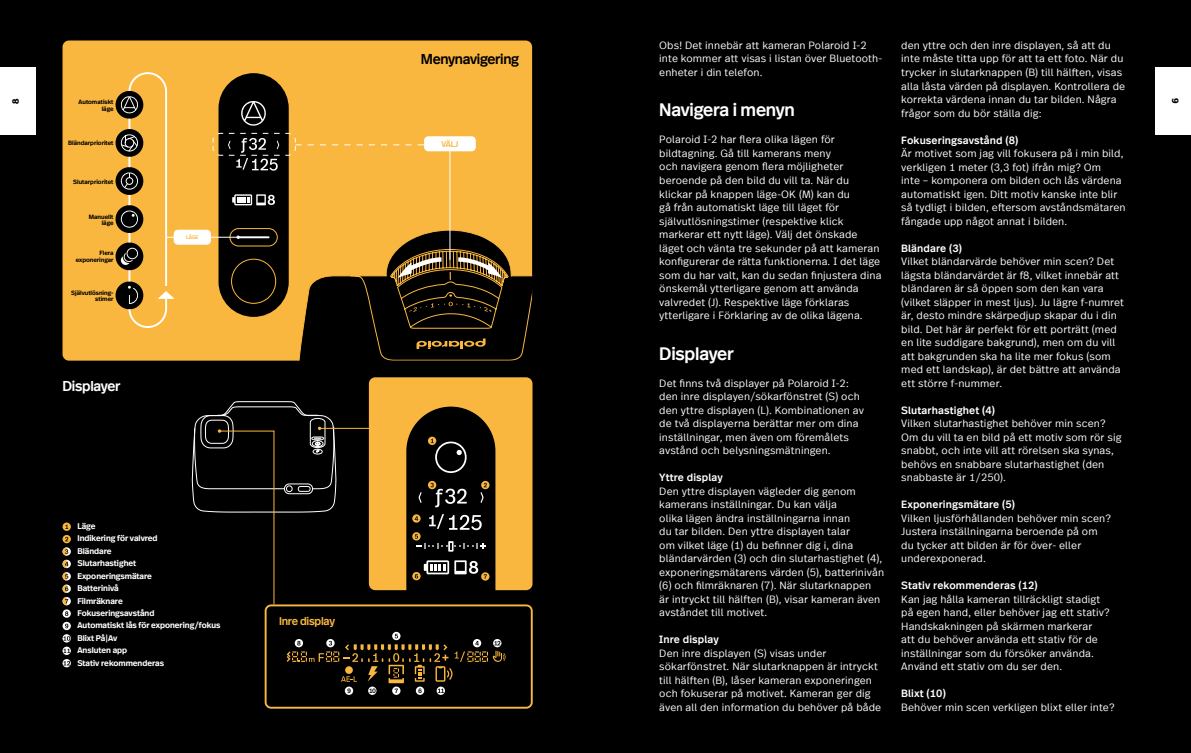
<style>
.page{position:relative;width:1191px;height:753px;background:#000}
.page>*{position:absolute;margin:0;border:0;box-sizing:border-box;transform-origin:0 0}
.t1{font:500 18px "Real Head Offc";letter-spacing:-.01em;color:#fff}
.t2{font:500 14.25px "Real Head Offc";letter-spacing:-.02em;color:#000}
.t3{font:500 14.25px "Real Head Offc";letter-spacing:-.02em;color:#fff}
.t4{font:500 11.25px "Real Head Offc";letter-spacing:-.02em;color:#fab73f}
.t5{font:300 10.5px/13.5px "Real Text Offc";letter-spacing:.01em;color:#fff}
.t6{font:500 10.5px "Real Text Offc";letter-spacing:.01em;color:#fff}
.t7{font:700 9px "Real Head Offc";color:#000}
.t8{font:600 8.25px/12.5px "Real Head Offc";color:#fff}
.t9{font:500 8.25px "Real Head Offc";color:#fab73f}
.t10{font:600 6.15px/6.8px "Real Head Offc";color:#000;text-align:right}
.t11{font:500 5.25px "Real Head Offc";color:#fab73f}
</style>
<div class="page">
<div style="left:0;top:67px;width:36px;height:68px;background:#fff"></div>
<div style="left:1155px;top:67px;width:36px;height:68px;background:#fff"></div>
<svg style="left:63px;top:40px;width:469px;height:320px;background:#dda237"></svg>
<svg style="left:232px;top:194px;width:43px;height:11px"></svg>
<svg style="left:239px;top:99px;width:28px;height:28px"></svg>
<svg style="left:297px;top:229px;width:235px;height:131px"></svg>
<hr style="left:167px;top:237px;width:71px;height:1px;background:#fff">
<svg style="left:229px;top:228px;width:49px;height:76px"></svg>
<hr style="left:450px;top:145px;width:1px;height:115px;background:#fff">
<svg style="left:212px;top:133px;width:248px;height:38px"></svg>
<div style="left:424px;top:136px;width:52px;height:15px;background:#fff;border-radius:4px"></div>
<svg style="left:120px;top:72px;width:55px;height:256px"></svg>
<div style="left:174px;top:230px;width:37px;height:15px;background:#fff;border-radius:4px"></div>
<svg style="left:63px;top:522px;width:8px;height:9px"></svg>
<svg style="left:65px;top:524px;width:3px;height:5px"></svg>
<svg style="left:63px;top:535px;width:8px;height:8px"></svg>
<svg style="left:65px;top:537px;width:3px;height:4px"></svg>
<svg style="left:63px;top:547px;width:8px;height:8px"></svg>
<svg style="left:63px;top:559px;width:8px;height:9px"></svg>
<svg style="left:63px;top:572px;width:8px;height:8px"></svg>
<svg style="left:63px;top:584px;width:8px;height:9px"></svg>
<svg style="left:63px;top:597px;width:8px;height:8px"></svg>
<svg style="left:63px;top:547px;width:5px;height:58px"></svg>
<svg style="left:63px;top:609px;width:8px;height:8px"></svg>
<svg style="left:65px;top:611px;width:3px;height:5px"></svg>
<svg style="left:63px;top:621px;width:8px;height:9px"></svg>
<svg style="left:65px;top:623px;width:3px;height:5px"></svg>
<svg style="left:63px;top:634px;width:8px;height:8px"></svg>
<svg style="left:64px;top:636px;width:6px;height:4px"></svg>
<svg style="left:63px;top:646px;width:8px;height:9px"></svg>
<svg style="left:64px;top:648px;width:6px;height:5px"></svg>
<svg style="left:63px;top:659px;width:8px;height:8px"></svg>
<svg style="left:64px;top:661px;width:6px;height:4px"></svg>
<svg style="left:192px;top:377px;width:341px;height:331px"></svg>
<div style="left:74px;top:522px;width:172px;height:160px;background:#000"></div>
<div style="left:417px;top:51px;width:103px;height:17px;background:#fab73f"></div>
<div style="left:76px;top:85px;width:38px;height:237px;background:#fab73f"></div>
<div style="left:272px;top:608px;width:76px;height:17px;background:#000"></div>
<p class="t5" style="left:901px;top:39px;width:225px">den yttre och den inre displayen, så att du inte måste titta upp för att ta ett foto. När du trycker in slutarknappen (B) till hälften, visas alla låsta värden på displayen. Kontrollera de korrekta värdena innan du tar bilden. Några frågor som du bör ställa dig:</p>
<p class="t6" style="left:901px;top:133px;width:119px">Fokuseringsavstånd (8)</p>
<p class="t5" style="left:901px;top:147px;width:226px">Är motivet som jag vill fokusera på i min bild, verkligen 1 meter (3,3 fot) ifrån mig? Om<br>inte – komponera om bilden och lås värdena automatiskt igen. Ditt motiv kanske inte blir så tydligt i bilden, eftersom avståndsmätaren fångade upp något annat i bilden.</p>
<p class="t6" style="left:901px;top:241px;width:62px">Bländare (3)</p>
<p class="t5" style="left:901px;top:255px;width:224px">Vilket bländarvärde behöver min scen? Det lägsta bländarvärdet är f8, vilket innebär att bländaren är så öppen som den kan vara (vilket släpper in mest ljus). Ju lägre f-numret är, desto mindre skärpedjup skapar du i din bild. Det här är perfekt för ett porträtt (med en lite suddigare bakgrund), men om du vill att bakgrunden ska ha lite mer fokus (som med ett landskap), är det bättre att använda ett större f-nummer.</p>
<p class="t6" style="left:901px;top:403px;width:95px">Slutarhastighet (4)</p>
<p class="t5" style="left:901px;top:417px;width:222px">Vilken slutarhastighet behöver min scen?<br>Om du vill ta en bild på ett motiv som rör sig snabbt, och inte vill att rörelsen ska synas, behövs en snabbare slutarhastighet (den snabbaste är 1/250).</p>
<p class="t6" style="left:901px;top:498px;width:115px">Exponeringsmätare (5)</p>
<p class="t5" style="left:901px;top:511px;width:211px">Vilken ljusförhållanden behöver min scen?<br>Justera inställningarna beroende på om du tycker att bilden är för över- eller underexponerad.</p>
<p class="t6" style="left:901px;top:579px;width:138px">Stativ rekommenderas (12)</p>
<p class="t5" style="left:901px;top:592px;width:210px">Kan jag hålla kameran tillräckligt stadigt på egen hand, eller behöver jag ett stativ?<br>Handskakningen på skärmen markerar<br>att du behöver använda ett stativ för de inställningar som du försöker använda.<br>Använd ett stativ om du ser den.</p>
<p class="t6" style="left:901px;top:687px;width:46px">Blixt (10)</p>
<p class="t5" style="left:901px;top:700px;width:215px">Behöver min scen verkligen blixt eller inte?</p>
<p class="t5" style="left:659px;top:39px;width:224px">Obs! Det innebär att kameran Polaroid I-2 inte kommer att visas i listan över Bluetooth&shy;enheter i din telefon.</p>
<h1 class="t1" style="left:659px;top:99px;width:137px">Navigera i menyn</h1>
<p class="t5" style="left:659px;top:133px;width:224px">Polaroid I-2 har flera olika lägen för bildtagning. Gå till kamerans meny<br>och navigera genom flera möjligheter beroende på den bild du vill ta. När du klickar på knappen läge-OK (M) kan du<br>gå från automatiskt läge till läget för självutlösningstimer (respektive klick markerar ett nytt läge). Välj det önskade läget och vänta tre sekunder på att kameran konfigurerar de rätta funktionerna. I det läge som du har valt, kan du sedan finjustera dina önskemål ytterligare genom att använda valvredet (J). Respektive läge förklaras ytterligare i Förklaring av de olika lägena.</p>
<h1 class="t1" style="left:659px;top:342px;width:76px">Displayer</h1>
<p class="t5" style="left:659px;top:376px;width:206px">Det finns två displayer på Polaroid I-2: den inre displayen/sökarfönstret (S) och den yttre displayen (L). Kombinationen av de två displayerna berättar mer om dina inställningar, men även om föremålets avstånd och belysningsmätningen.</p>
<p class="t6" style="left:659px;top:471px;width:65px">Yttre display</p>
<p class="t5" style="left:659px;top:484px;width:226px">Den yttre displayen vägleder dig genom kamerans inställningar. Du kan välja<br>olika lägen ändra inställningarna innan<br>du tar bilden. Den yttre displayen talar<br>om vilket läge (1) du befinner dig i, dina bländarvärden (3) och din slutarhastighet (4), exponeringsmätarens värden (5), batterinivån (6) och filmräknaren (7). När slutarknappen<br>är intryckt till hälften (B), visar kameran även avståndet till motivet.</p>
<p class="t6" style="left:659px;top:633px;width:61px">Inre display</p>
<p class="t5" style="left:659px;top:646px;width:223px">Den inre displayen (S) visas under sökarfönstret. När slutarknappen är intryckt till hälften (B), låser kameran exponeringen och fokuserar på motivet. Kameran ger dig även all den information du behöver på både</p>
<h2 class="t2" style="left:421px;top:50px;width:100px">Menynavigering</h2>
<p class="t7" style="left:10px;top:104px;width:7px;rotate:-90deg">8</p>
<p class="t7" style="left:1181px;top:98px;width:7px;rotate:90deg">9</p>
<p class="t10" style="left:79px;top:98px;width:36px">Automatiskt läge</p>
<p class="t10" style="left:68px;top:140px;width:47px">Bländarprioritet</p>
<p class="t10" style="left:73px;top:179px;width:42px">Slutarprioritet</p>
<p class="t9" style="left:441px;top:139px;width:18px">VÄLJ</p>
<p class="t10" style="left:89px;top:213px;width:26px">Manuellt läge</p>
<p class="t11" style="left:186px;top:234px;width:14px">LÄGE</p>
<p class="t10" style="left:76px;top:250px;width:39px">Flera exponeringar</p>
<p class="t10" style="left:71px;top:289px;width:44px">Självutlösning&shy;stimer</p>
<h2 class="t3" style="left:63px;top:377px;width:59px">Displayer</h2>
<p class="t8" style="left:77px;top:520px;width:144px">Läge<br>Indikering för valvred<br>Bländare<br>Slutarhastighet<br>Exponeringsmätare<br>Batterinivå<br>Filmräknare<br>Fokuseringsavstånd<br>Automatiskt lås för exponering/fokus<br>Blixt På|Av<br>Ansluten app<br>Stativ rekommenderas</p>
<p class="t4" style="left:279px;top:613px;width:57px">Inre display</p>
</div>
